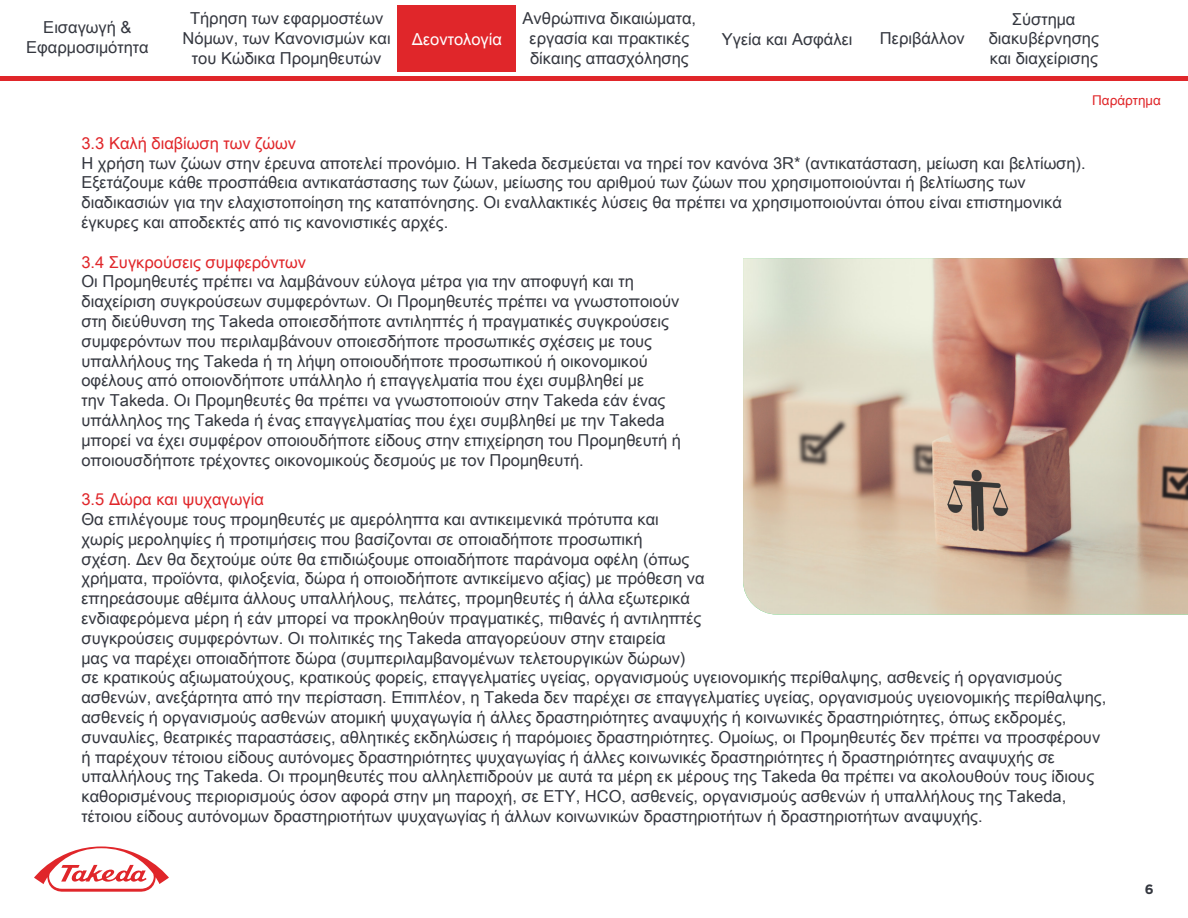
<style>
.page{position:relative;width:1188px;height:918px;background:#fff}
.page>*{position:absolute;margin:0;border:0;box-sizing:border-box;transform-origin:0 0}
.t1{font:16.5px/19.8px "Arial Unicode MS";color:#34373f;text-align:center}
.t2{font:16.5px "Arial Unicode MS";color:#e0262a}
.t3{font:16.5px "Arial Unicode MS";color:#fff}
.t4{font:13.5px "Arial Unicode MS";color:#e02629}
.t5{font:700 13.5px "Gotham";color:#34373f}
</style>
<div class="page">
<svg style="left:34px;top:846px;width:135px;height:46px"></svg>
<hr style="left:0;top:77px;width:1188px;height:4px;background:#e0262a">
<div style="left:397px;top:5px;width:119px;height:67px;background:#e0262a"></div>
<img style="left:743px;top:258px;width:445px;height:357px">
<p class="t1" style="left:26px;top:17px;width:124px">Εισαγωγή &amp;<br>Εφαρμοσιμότητα</p>
<p class="t1" style="left:183px;top:8px;width:210px">Τήρηση των εφαρμοστέων<br>Νόμων, των Κανονισμών και του Κώδικα Προμηθευτών</p>
<p class="t3" style="left:412px;top:27px;width:92px">Δεοντολογία</p>
<p class="t1" style="left:523px;top:8px;width:175px">Ανθρώπινα δικαιώματα, εργασία και πρακτικές δίκαιης απασχόλησης</p>
<p class="t1" style="left:722px;top:29px;width:132px">Υγεία και Ασφάλει</p>
<p class="t1" style="left:880px;top:28px;width:86px">Περιβάλλον</p>
<p class="t1" style="left:989px;top:8px;width:112px">Σύστημα διακυβέρνησης και διαχείρισης</p>
<p class="t4" style="left:1092px;top:90px;width:70px">Παράρτημα</p>
<p class="t2" style="left:81px;top:131px;width:216px">3.3 Καλή διαβίωση των ζώων</p>
<p class="t1" style="left:81px;top:153px;width:1006px;text-align:left">Η χρήση των ζώων στην έρευνα αποτελεί προνόμιο. Η Takeda δεσμεύεται να τηρεί τον κανόνα 3R* (αντικατάσταση, μείωση και βελτίωση).<br>Εξετάζουμε κάθε προσπάθεια αντικατάστασης των ζώων, μείωσης του αριθμού των ζώων που χρησιμοποιούνται ή βελτίωσης των διαδικασιών για την ελαχιστοποίηση της καταπόνησης. Οι εναλλακτικές λύσεις θα πρέπει να χρησιμοποιούνται όπου είναι επιστημονικά έγκυρες και αποδεκτές από τις κανονιστικές αρχές.</p>
<p class="t2" style="left:81px;top:250px;width:226px">3.4 Συγκρούσεις συμφερόντων</p>
<p class="t1" style="left:81px;top:271px;width:601px;text-align:left">Οι Προμηθευτές πρέπει να λαμβάνουν εύλογα μέτρα για την αποφυγή και τη διαχείριση συγκρούσεων συμφερόντων. Οι Προμηθευτές πρέπει να γνωστοποιούν στη διεύθυνση της Takeda οποιεσδήποτε αντιληπτές ή πραγματικές συγκρούσεις συμφερόντων που περιλαμβάνουν οποιεσδήποτε προσωπικές σχέσεις με τους υπαλλήλους της Takeda ή τη λήψη οποιουδήποτε προσωπικού ή οικονομικού οφέλους από οποιονδήποτε υπάλληλο ή επαγγελματία που έχει συμβληθεί με<br>την Takeda. Οι Προμηθευτές θα πρέπει να γνωστοποιούν στην Takeda εάν ένας υπάλληλος της Takeda ή ένας επαγγελματίας που έχει συμβληθεί με την Takeda μπορεί να έχει συμφέρον οποιουδήποτε είδους στην επιχείρηση του Προμηθευτή ή οποιουσδήποτε τρέχοντες οικονομικούς δεσμούς με τον Προμηθευτή.</p>
<p class="t2" style="left:81px;top:487px;width:184px">3.5 Δώρα και ψυχαγωγία</p>
<p class="t1" style="left:81px;top:509px;width:1026px;text-align:left">Θα επιλέγουμε τους προμηθευτές με αμερόληπτα και αντικειμενικά πρότυπα και<br>χωρίς μεροληψίες ή προτιμήσεις που βασίζονται σε οποιαδήποτε προσωπική<br>σχέση. Δεν θα δεχτούμε ούτε θα επιδιώξουμε οποιαδήποτε παράνομα οφέλη (όπως<br>χρήματα, προϊόντα, φιλοξενία, δώρα ή οποιοδήποτε αντικείμενο αξίας) με πρόθεση να<br>επηρεάσουμε αθέμιτα άλλους υπαλλήλους, πελάτες, προμηθευτές ή άλλα εξωτερικά<br>ενδιαφερόμενα μέρη ή εάν μπορεί να προκληθούν πραγματικές, πιθανές ή αντιληπτές<br>συγκρούσεις συμφερόντων. Οι πολιτικές της Takeda απαγορεύουν στην εταιρεία<br>μας να παρέχει οποιαδήποτε δώρα (συμπεριλαμβανομένων τελετουργικών δώρων)<br>σε κρατικούς αξιωματούχους, κρατικούς φορείς, επαγγελματίες υγείας, οργανισμούς υγειονομικής περίθαλψης, ασθενείς ή οργανισμούς ασθενών, ανεξάρτητα από την περίσταση. Επιπλέον, η Takeda δεν παρέχει σε επαγγελματίες υγείας, οργανισμούς υγειονομικής περίθαλψης, ασθενείς ή οργανισμούς ασθενών ατομική ψυχαγωγία ή άλλες δραστηριότητες αναψυχής ή κοινωνικές δραστηριότητες, όπως εκδρομές, συναυλίες, θεατρικές παραστάσεις, αθλητικές εκδηλώσεις ή παρόμοιες δραστηριότητες. Ομοίως, οι Προμηθευτές δεν πρέπει να προσφέρουν ή παρέχουν τέτοιου είδους αυτόνομες δραστηριότητες ψυχαγωγίας ή άλλες κοινωνικές δραστηριότητες ή δραστηριότητες αναψυχής σε υπαλλήλους της Takeda. Οι προμηθευτές που αλληλεπιδρούν με αυτά τα μέρη εκ μέρους της Takeda θα πρέπει να ακολουθούν τους ίδιους καθορισμένους περιορισμούς όσον αφορά στην μη παροχή, σε ΕΤΥ, HCO, ασθενείς, οργανισμούς ασθενών ή υπαλλήλους της Takeda, τέτοιου είδους αυτόνομων δραστηριοτήτων ψυχαγωγίας ή άλλων κοινωνικών δραστηριοτήτων ή δραστηριοτήτων αναψυχής.</p>
<p class="t5" style="left:1145px;top:880px;width:10px">6</p>
</div>
